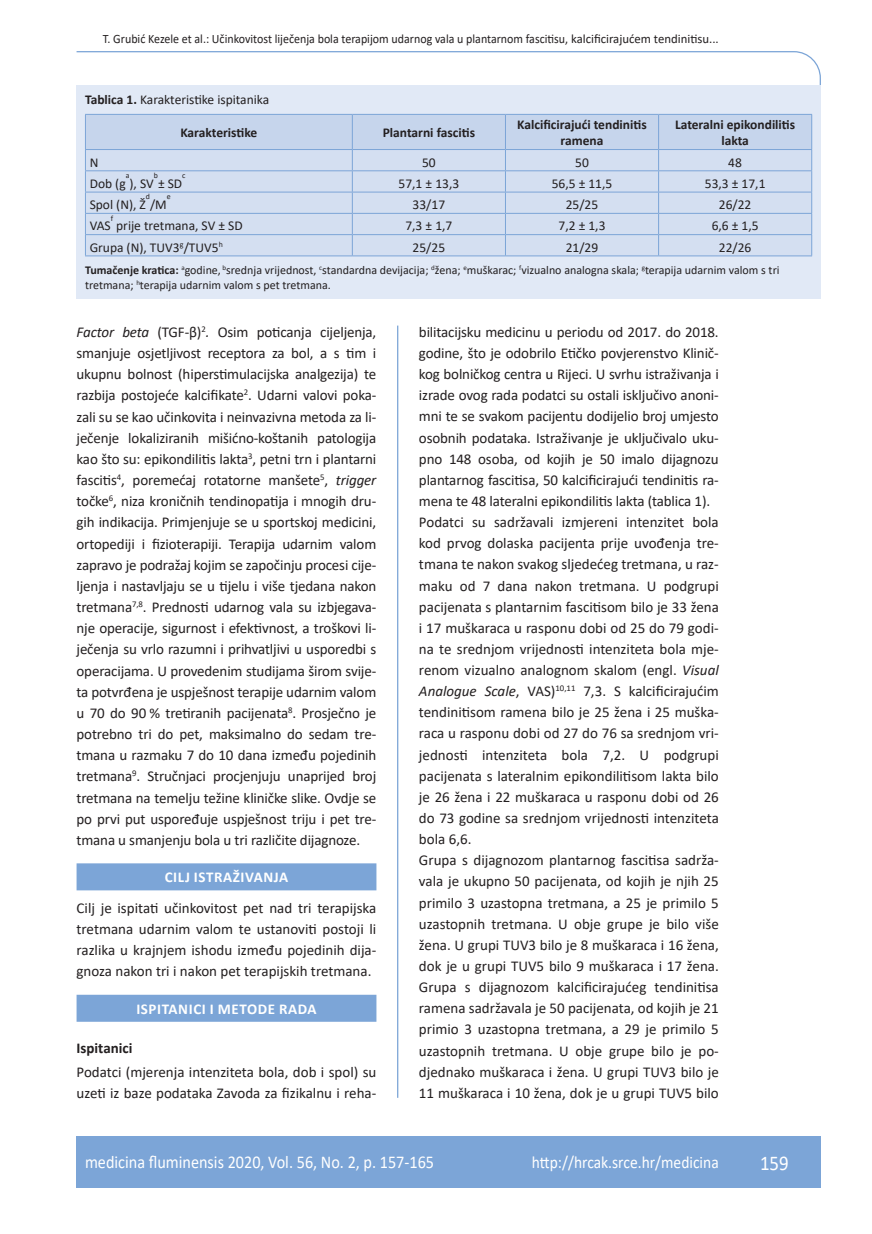
<style>
.page{position:relative;width:872px;height:1234px;background:#fff}
.page>*{position:absolute;margin:0;border:0;box-sizing:border-box;transform-origin:0 0}
.t1{font:21px "Calibri";color:#fff;scale:.9 1}
.t2{font:18px "Calibri";color:#fff;scale:.9 1}
.t3{font:17.25px "Calibri";color:#fff;scale:.9 1}
.osnovni_tekst{font:15px/21.1px "Calibri";color:#231f20;text-align:justify}
.naslov_ruler{font:700 15px "Calibri";letter-spacing:.04em;color:#fff}
.podnaslov{font:700 15px "Calibri";color:#231f20}
.tablica{font:13.5px "Calibri";color:#231f20}
.tablica-2{font:700 13.5px/16.5px "Calibri";color:#231f20;text-align:center}
.potpis_slika{font:13.5px "Calibri";color:#231f20}
.glava{font:12.75px "Calibri";color:#231f20;scale:.94 1}
.legenda{font:12px/15px "Calibri";color:#231f20}
.tablica-3{font:7.8px "Calibri";color:#231f20}
.s1{font-weight:700}
.s2{font-style:italic}
</style>
<div class="page">
<svg style="left:76px;top:51px;width:745px;height:248px"></svg>
<hr style="left:397px;top:325px;width:1px;height:772px;background:#7ca5d7">
<div style="left:77px;top:1135px;width:744px;height:51px;background:#7ca5d7"></div>
<div style="left:77px;top:863px;width:299px;height:27px;background:#7ca5d7"></div>
<div style="left:77px;top:994px;width:299px;height:27px;background:#7ca5d7"></div>
<div style="left:77px;top:85px;width:744px;height:214px;background:#e1e9f6"></div>
<svg style="left:85px;top:114px;width:727px;height:141px"></svg>
<hr style="left:85px;top:255px;width:267px;height:1px;background:#7ca5d7">
<hr style="left:352px;top:255px;width:153px;height:1px;background:#7ca5d7">
<hr style="left:505px;top:255px;width:153px;height:1px;background:#7ca5d7">
<hr style="left:658px;top:255px;width:154px;height:1px;background:#7ca5d7">
<p class="glava" style="left:103px;top:29px;width:656px">T. Grubić Kezele et al.: Učinkovitost liječenja bola terapijom udarnog vala u plantarnom fascitisu, kalcificirajućem tendinitisu...</p>
<p class="potpis_slika" style="left:85px;top:90px;width:186px"><span class="s1">Tablica 1.</span> Karakteristike ispitanika</p>
<p class="tablica-2" style="left:180px;top:124px;width:78px">Karakteristike</p>
<p class="tablica-2" style="left:383px;top:124px;width:94px">Plantarni fascitis</p>
<p class="tablica-2" style="left:517px;top:116px;width:131px">Kalcificirajući tendinitis ramena</p>
<p class="tablica-2" style="left:675px;top:116px;width:122px">Lateralni epikondilitis lakta</p>
<p class="tablica" style="left:90px;top:153px;width:10px">N</p>
<p class="tablica" style="left:422px;top:153px;width:15px">50</p>
<p class="tablica" style="left:575px;top:153px;width:15px">50</p>
<p class="tablica" style="left:728px;top:153px;width:15px">48</p>
<p class="tablica" style="left:90px;top:174px;width:94px">Dob (g ), SV ± SD</p>
<p class="tablica-3" style="left:126px;top:170px;width:5px">a</p>
<p class="tablica-3" style="left:154px;top:170px;width:6px">b</p>
<p class="tablica-3" style="left:182px;top:170px;width:5px">c</p>
<p class="tablica" style="left:398px;top:174px;width:62px">57,1 ± 13,3</p>
<p class="tablica" style="left:552px;top:174px;width:62px">56,5 ± 11,5</p>
<p class="tablica" style="left:705px;top:174px;width:62px">53,3 ± 17,1</p>
<p class="tablica-3" style="left:146px;top:191px;width:6px">d</p>
<p class="tablica-3" style="left:167px;top:191px;width:5px">e</p>
<p class="tablica" style="left:90px;top:195px;width:79px">Spol (N), Ž /M</p>
<p class="tablica" style="left:412px;top:195px;width:34px">33/17</p>
<p class="tablica" style="left:566px;top:195px;width:34px">25/25</p>
<p class="tablica" style="left:719px;top:195px;width:34px">26/22</p>
<p class="tablica-3" style="left:111px;top:212px;width:4px">f</p>
<p class="tablica" style="left:90px;top:216px;width:154px">VAS prije tretmana, SV ± SD</p>
<p class="tablica" style="left:405px;top:216px;width:48px">7,3 ± 1,7</p>
<p class="tablica" style="left:558px;top:216px;width:48px">7,2 ± 1,3</p>
<p class="tablica" style="left:711px;top:216px;width:48px">6,6 ± 1,5</p>
<p class="tablica" style="left:90px;top:238px;width:135px">Grupa (N), TUV3<sup>g</sup>/TUV5<sup>h</sup></p>
<p class="tablica" style="left:412px;top:238px;width:34px">25/25</p>
<p class="tablica" style="left:566px;top:238px;width:34px">21/29</p>
<p class="tablica" style="left:719px;top:238px;width:34px">22/26</p>
<p class="legenda" style="left:85px;top:262px;width:696px"><span class="s1">Tumačenje kratica:</span> <sup>a</sup>godine, <sup>b</sup>srednja vrijednost, <sup>c</sup>standardna devijacija; <sup>d</sup>žena; <sup>e</sup>muškarac; <sup>f</sup>vizualno analogna skala; <sup>g</sup>terapija udarnim valom s tri tretmana; <sup>h</sup>terapija udarnim valom s pet tretmana.</p>
<p class="osnovni_tekst" style="left:77px;top:321px;width:301px"><span class="s2">Factor beta</span> (TGF-β)<sup>2</sup><span class="s2">.</span> Osim poticanja cijeljenja, smanjuje osjetljivost receptora za bol, a s tim i ukupnu bolnost (hiperstimulacijska analgezija) te razbija postojeće kalcifikate<sup>2</sup>. Udarni valovi poka&shy;zali su se kao učinkovita i neinvazivna metoda za li&shy;ječenje lokaliziranih mišićno-koštanih patologija kao što su: epikondilitis lakta<sup>3</sup>, petni trn i plantarni fascitis<sup>4</sup>, poremećaj rotatorne manšete<sup>5</sup>, <span class="s2">trigger </span>točke<sup>6</sup>, niza kroničnih tendinopatija i mnogih dru&shy;gih indikacija. Primjenjuje se u sportskoj medicini, ortopediji i fizioterapiji. Terapija udarnim valom zapravo je podražaj kojim se započinju procesi cije&shy;ljenja i nastavljaju se u tijelu i više tjedana nakon tretmana<sup>7,8</sup>. Prednosti udarnog vala su izbjegava&shy;nje operacije, sigurnost i efektivnost, a troškovi li&shy;ječenja su vrlo razumni i prihvatljivi u usporedbi s operacijama. U provedenim studijama širom svije&shy;ta potvrđena je uspješnost terapije udarnim valom u 70 do 90 % tretiranih pacijenata<sup>8</sup>. Prosječno je potrebno tri do pet, maksimalno do sedam tre&shy;tmana u razmaku 7 do 10 dana između pojedinih tretmana<sup>9</sup>. Stručnjaci procjenjuju unaprijed broj tretmana na temelju težine kliničke slike. Ovdje se po prvi put uspoređuje uspješnost triju i pet tre&shy;tmana u smanjenju bola u tri različite dijagnoze.</p>
<p class="naslov_ruler" style="left:165px;top:866px;width:125px">CILJ ISTRAŽIVANJA</p>
<p class="osnovni_tekst" style="left:77px;top:896px;width:301px">Cilj je ispitati učinkovitost pet nad tri terapijska tretmana udarnim valom te ustanoviti postoji li razlika u krajnjem ishodu između pojedinih dija&shy;gnoza nakon tri i nakon pet terapijskih tretmana.</p>
<p class="naslov_ruler" style="left:136px;top:997px;width:182px">ISPITANICI I METODE RADA</p>
<p class="podnaslov" style="left:77px;top:1036px;width:57px">Ispitanici</p>
<p class="osnovni_tekst" style="left:77px;top:1060px;width:301px">Podatci (mjerenja intenziteta bola, dob i spol) su uzeti iz baze podataka Zavoda za fizikalnu i reha-</p>
<p class="osnovni_tekst" style="left:419px;top:321px;width:301px">bilitacijsku medicinu u periodu od 2017. do 2018. godine, što je odobrilo Etičko povjerenstvo Klinič&shy;kog bolničkog centra u Rijeci. U svrhu istraživanja i izrade ovog rada podatci su ostali isključivo anoni&shy;mni te se svakom pacijentu dodijelio broj umjesto osobnih podataka. Istraživanje je uključivalo uku&shy;pno 148 osoba, od kojih je 50 imalo dijagnozu plantarnog fascitisa, 50 kalcificirajući tendinitis ra&shy;mena te 48 lateralni epikondilitis lakta (tablica 1).</p>
<p class="osnovni_tekst" style="left:419px;top:511px;width:301px">Podatci su sadržavali izmjereni intenzitet bola kod prvog dolaska pacijenta prije uvođenja tre&shy;tmana te nakon svakog sljedećeg tretmana, u raz&shy;maku od 7 dana nakon tretmana. U podgrupi pacijenata s plantarnim fascitisom bilo je 33 žena i 17 muškaraca u rasponu dobi od 25 do 79 godi&shy;na te srednjom vrijednosti intenziteta bola mje&shy;renom vizualno analognom skalom (engl. <span class="s2">Visual Analogue Scale</span>, VAS)<sup>10,11</sup> 7,3. S kalcificirajućim tendinitisom ramena bilo je 25 žena i 25 muška&shy;raca u rasponu dobi od 27 do 76 sa srednjom vri&shy;jednosti intenziteta bola 7,2. U podgrupi pacijenata s lateralnim epikondilitisom lakta bilo je 26 žena i 22 muškaraca u rasponu dobi od 26 do 73 godine sa srednjom vrijednosti intenziteta bola 6,6.</p>
<p class="osnovni_tekst" style="left:419px;top:849px;width:301px">Grupa s dijagnozom plantarnog fascitisa sadrža&shy;vala je ukupno 50 pacijenata, od kojih je njih 25 primilo 3 uzastopna tretmana, a 25 je primilo 5 uzastopnih tretmana. U obje grupe je bilo više žena. U grupi TUV3 bilo je 8 muškaraca i 16 žena, dok je u grupi TUV5 bilo 9 muškaraca i 17 žena.<br>Grupa s dijagnozom kalcificirajućeg tendinitisa ramena sadržavala je 50 pacijenata, od kojih je 21 primio 3 uzastopna tretmana, a 29 je primilo 5 uzastopnih tretmana. U obje grupe bilo je po&shy;djednako muškaraca i žena. U grupi TUV3 bilo je 11 muškaraca i 10 žena, dok je u grupi TUV5 bilo</p>
<p class="t2" style="left:85px;top:1149px;width:389px">medicina fluminensis 2020, Vol. 56, No. 2, p. 157-165</p>
<p class="t3" style="left:532px;top:1150px;width:209px">http://hrcak.srce.hr/medicina</p>
<p class="t1" style="left:760px;top:1147px;width:33px">159</p>
</div>
